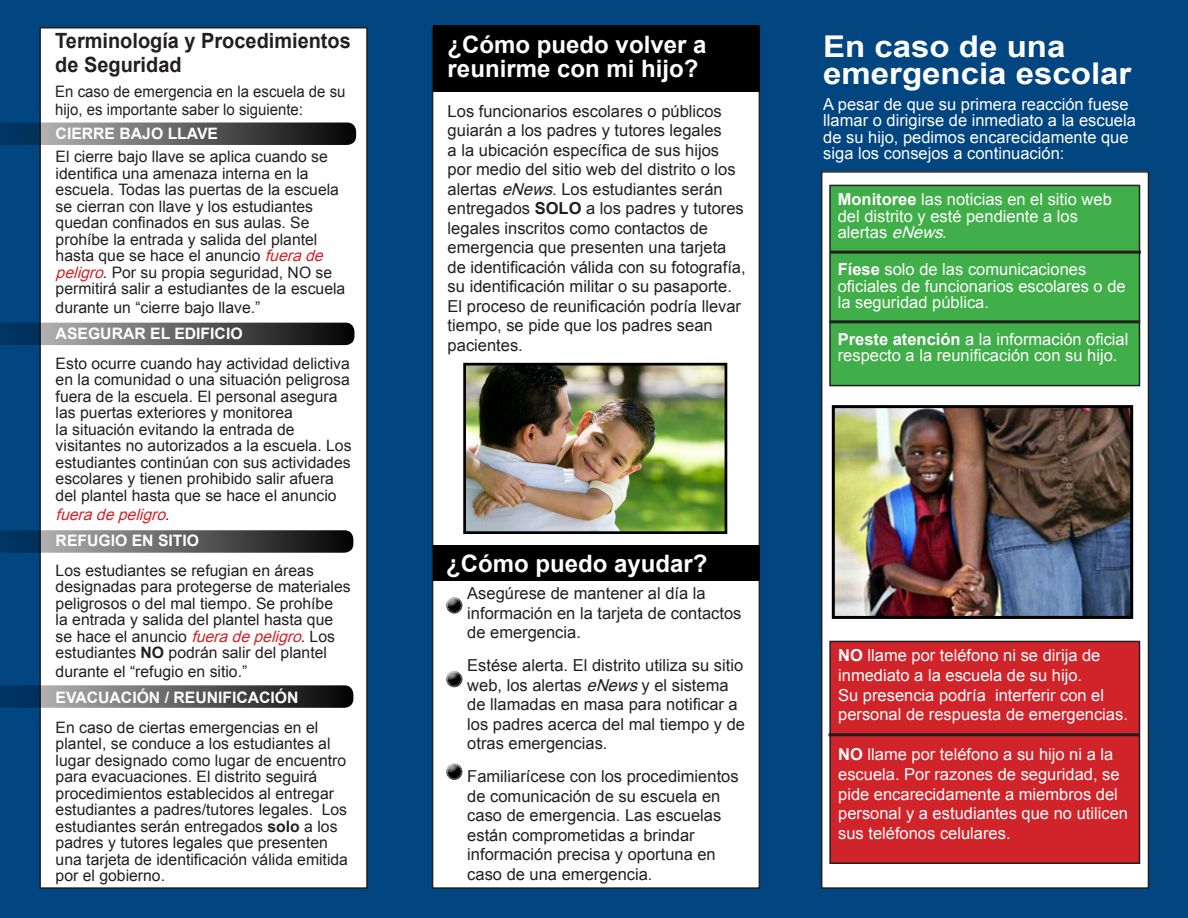
<style>
.page{position:relative;width:1188px;height:918px;background:#014581}
.page>*{position:absolute;margin:0;border:0;box-sizing:border-box;transform-origin:0 0}
.t1{font:700 30px/27px "Arial";color:#fff;scale:1.1 1}
.t2{font:700 24px/24px "Arial";color:#fff}
.t3{font:700 21px/24px "Arial";color:#231f20;scale:.95 1}
.t4{font:16.5px/19.5px "Arial";color:#231f20}
.t5{font:16.5px/16.5px "Arial";color:#fff}
.t6{font:15.75px/16.5px "Arial";color:#231f20}
.t7{font:700 15.75px "Arial";color:#fff}
.t8{font:15.75px/18px "Arial";color:#231f20;scale:.95 1}
.t9{font:italic 15.75px "Arial";color:#d1232a}
.s1{font-style:italic;color:#d1232a}
.s2{font-style:normal;color:#231f20}
.s3{font-weight:700}
.s4{font-style:italic}
</style>
<div class="page">
<div style="left:40px;top:28px;width:327px;height:860px;background:#fff"></div>
<div style="left:39px;top:27px;width:329px;height:862px;border:2px solid #231f20"></div>
<svg style="left:0;top:323px;width:354px;height:22px;background:#50565a"></svg>
<svg style="left:0;top:123px;width:356px;height:22px;background:#51565b"></svg>
<svg style="left:0;top:530px;width:353px;height:23px;background:#53595e"></svg>
<svg style="left:0;top:685px;width:353px;height:23px;background:#53595e"></svg>
<div style="left:433px;top:28px;width:326px;height:860px;background:#fff"></div>
<div style="left:432px;top:27px;width:328px;height:862px;border:2px solid #231f20"></div>
<div style="left:444px;top:596px;width:20px;height:14px;background:#fff;opacity:.75"></div>
<div style="left:444px;top:598px;width:20px;height:17px;background:#231f20;opacity:.75"></div>
<div style="left:444px;top:671px;width:20px;height:18px;background:#231f20;opacity:.75"></div>
<div style="left:444px;top:762px;width:20px;height:14px;background:#fff;opacity:.75"></div>
<div style="left:444px;top:764px;width:20px;height:17px;background:#231f20;opacity:.75"></div>
<div style="left:433px;top:26px;width:327px;height:66px;background:#000"></div>
<div style="left:434px;top:546px;width:326px;height:35px;background:#000"></div>
<div style="left:822px;top:172px;width:326px;height:716px;background:#fff"></div>
<div style="left:821px;top:171px;width:328px;height:718px;border:2px solid #231f20"></div>
<div style="left:830px;top:185px;width:309px;height:201px;background:#40ae49"></div>
<div style="left:829px;top:185px;width:311px;height:201px;border:2px solid #231f20"></div>
<hr style="left:829px;top:320px;width:311px;height:3px;background:#231f20">
<hr style="left:830px;top:251px;width:311px;height:3px;background:#231f20">
<div style="left:830px;top:641px;width:309px;height:222px;background:#d1232a"></div>
<div style="left:829px;top:641px;width:311px;height:223px;border:2px solid #231f20"></div>
<hr style="left:829px;top:733px;width:310px;height:3px;background:#231f20">
<img style="left:467px;top:367px;width:256px;height:163px">
<div style="left:463px;top:363px;width:264px;height:171px;border:3px solid #000"></div>
<img style="left:836px;top:409px;width:293px;height:206px">
<div style="left:832px;top:405px;width:301px;height:214px;border:3px solid #000"></div>
<p class="t3" style="left:55px;top:30px;width:313px">Terminología y Procedimientos de Seguridad</p>
<p class="t8" style="left:55px;top:83px;width:307px">En caso de emergencia en la escuela de su hijo, es importante saber lo siguiente:</p>
<p class="t7" style="left:56px;top:123px;width:164px">CIERRE BAJO LLAVE</p>
<p class="t6" style="left:56px;top:149px;width:291px">El cierre bajo llave se aplica cuando se identifica una amenaza interna en la escuela. Todas las puertas de la escuela se cierran con llave y los estudiantes quedan confinados en sus aulas. Se prohíbe la entrada y salida del plantel hasta que se hace el anuncio <span class="s1">fuerade peligro</span>. Por su propia seguridad, NO se permitirá salir a estudiantes de la escuela</p>
<p class="t6" style="left:56px;top:300px;width:206px">durante un “cierre bajo llave.”</p>
<p class="t7" style="left:56px;top:323px;width:188px">ASEGURAR EL EDIFICIO</p>
<p class="t6" style="left:56px;top:355px;width:297px">Esto ocurre cuando hay actividad delictiva en la comunidad o una situación peligrosa fuera de la escuela. El personal asegura las puertas exteriores y monitorea<br>la situación evitando la entrada de visitantes no autorizados a la escuela. Los estudiantes continúan con sus actividades escolares y tienen prohibido salir afuera del plantel hasta que se hace el anuncio</p>
<p class="t9" style="left:56px;top:504px;width:117px">fueradepeligro<span class="s2">.</span></p>
<p class="t7" style="left:56px;top:530px;width:145px">REFUGIO EN SITIO</p>
<p class="t6" style="left:56px;top:562px;width:297px">Los estudiantes se refugian en áreas designadas para protegerse de materiales peligrosos o del mal tiempo. Se prohíbe<br>la entrada y salida del plantel hasta que se hace el anuncio <span class="s1">fueradepeligro</span>. Los estudiantes <span class="s3">NO</span> podrán salir del plantel</p>
<p class="t6" style="left:56px;top:663px;width:193px">durante el “refugio en sitio.”</p>
<p class="t7" style="left:56px;top:687px;width:244px">EVACUACIÓN / REUNIFICACIÓN</p>
<p class="t6" style="left:56px;top:719px;width:294px">En caso de ciertas emergencias en el plantel, se conduce a los estudiantes al lugar designado como lugar de encuentro para evacuaciones. El distrito seguirá procedimientos establecidos al entregar estudiantes a padres/tutores legales. Los estudiantes serán entregados <span class="s3">solo</span> a los padres y tutores legales que presenten una tarjeta de identificación válida emitida por el gobierno.</p>
<p class="t2" style="left:448px;top:33px;width:260px">¿Cómo puedo volver a reunirme con mi hijo?</p>
<p class="t4" style="left:448px;top:101px;width:300px">Los funcionarios escolares o públicos guiarán a los padres y tutores legales<br>a la ubicación específica de sus hijos por medio del sitio web del distrito o los alertas <span class="s4">eNews</span>. Los estudiantes serán entregados <span class="s3">SOLO</span> a los padres y tutores legales inscritos como contactos de emergencia que presenten una tarjeta de identificación válida con su fotografía, su identificación militar o su pasaporte.<br>El proceso de reunificación podría llevar tiempo, se pide que los padres sean pacientes.</p>
<p class="t2" style="left:446px;top:552px;width:263px">¿Cómo puedo ayudar?</p>
<p class="t4" style="left:467px;top:584px;width:276px">Asegúrese de mantener al día la información en la tarjeta de contactos de emergencia.</p>
<p class="t4" style="left:467px;top:656px;width:279px">Estése alerta. El distrito utiliza su sitio web, los alertas <span class="s4">eNews</span>y el sistema de llamadas en masa para notificar a los padres acerca del mal tiempo y de otras emergencias.</p>
<p class="t4" style="left:467px;top:767px;width:273px">Familiarícese con los procedimientos de comunicación de su escuela en caso de emergencia. Las escuelas están comprometidas a brindar información precisa y oportuna en caso de una emergencia.</p>
<p class="t1" style="left:823px;top:34px;width:282px">En caso de una emergencia escolar</p>
<p class="t5" style="left:823px;top:96px;width:314px">A pesar de que su primera reacción fuese llamar o dirigirse de inmediato a la escuela de su hijo, pedimos encarecidamente que siga los consejos a continuación:</p>
<p class="t5" style="left:838px;top:192px;width:276px"><span class="s3">Monitoree</span> las noticias en el sitio web del distrito y esté pendiente a los alertas <span class="s4">eNews</span>.</p>
<p class="t5" style="left:838px;top:261px;width:289px"><span class="s3">Fíese</span> solo de las comunicaciones oficiales de funcionarios escolares o de la seguridad pública.</p>
<p class="t5" style="left:838px;top:331px;width:292px"><span class="s3">Preste atención</span> a la información oficial respecto a la reunificación con su hijo.</p>
<p class="t5" style="left:838px;top:646px;width:291px;line-height:19.8px"><span class="s3">NO</span> llame por teléfono ni se dirija de inmediato a la escuela de su hijo.<br>Su presencia podría interferir con el personal de respuesta de emergencias.</p>
<p class="t5" style="left:838px;top:745px;width:291px;line-height:19.8px"><span class="s3">NO</span> llame por teléfono a su hijo ni a la escuela. Por razones de seguridad, se pide encarecidamente a miembros del personal y a estudiantes que no utilicen sus teléfonos celulares.</p>
</div>
